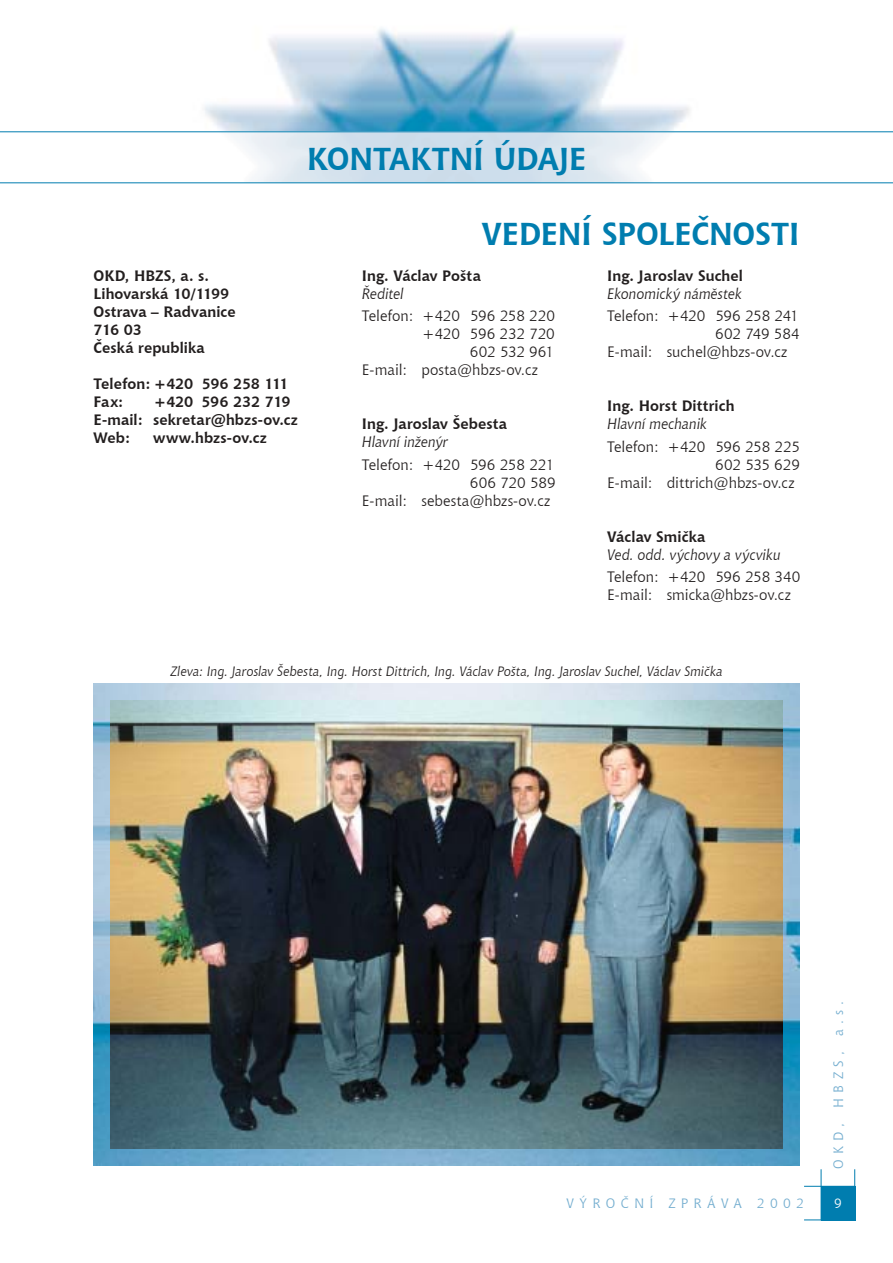
<style>
.page{position:relative;width:893px;height:1263px;background:#fff}
.page>*{position:absolute;margin:0;border:0;box-sizing:border-box;transform-origin:0 0}
.t1{font:700 31.5px "Chianti BT";letter-spacing:-.01em;color:#007daf}
.t2{font:15px/18px "Chianti BT";letter-spacing:-.005em;color:#231f1f}
.t3{font:700 15px/18px "Chianti BT";color:#231f1f}
.t4{font:italic 15px/18px "Chianti BT";color:#231f1f}
.t5{font:italic 13.5px "Chianti BT";color:#231f1f}
.t6{font:13.5px "Chianti BT";letter-spacing:.4em;color:#73adcf}
.t7{font:13.5px "Chianti BT";color:#fff}
.s1{font-style:inherit}
.s2{font-weight:400;font-style:italic}
.s3{font-weight:700;font-style:normal}
</style>
<div class="page">
<img style="left:204px;top:28px;width:486px;height:103px">
<hr style="left:0;top:182px;width:892px;height:1px;background:#007daf">
<hr style="left:0;top:131px;width:892px;height:1px;background:#007daf">
<div style="left:821px;top:1186px;width:34px;height:34px;background:#007daf"></div>
<hr style="left:854px;top:1169px;width:1px;height:51px;background:#007daf">
<hr style="left:804px;top:1220px;width:51px;height:1px;background:#007daf">
<hr style="left:820px;top:1169px;width:1px;height:51px;background:#007daf">
<hr style="left:804px;top:1186px;width:51px;height:1px;background:#007daf">
<img style="left:94px;top:684px;width:705px;height:481px">
<img style="left:111px;top:701px;width:671px;height:447px">
<h1 class="t1" style="left:307px;top:137px;width:281px">KONTAKTNÕ ⁄DAJE</h1>
<p class="t3" style="left:94px;top:266px;width:144px">OKD, HBZS, a. s.<br>Lihovarsk· 10/1199<br>Ostrava ñ Radvanice<br>716 03<br><span class="s1">Č</span>esk· republika</p>
<p class="t3" style="left:94px;top:374px;width:196px">Telefon: +420 596 258 111<br>Fax:</p>
<p class="t3" style="left:94px;top:392px;width:206px;text-indent:60px">+420 596 232 719<br>E-mail: sekretar@hbzs-ov.cz<br>Web:</p>
<p class="t3" style="left:153px;top:428px;width:115px">www.hbzs-ov.cz</p>
<h1 class="t1" style="left:481px;top:212px;width:319px">VEDENÕ SPOLE<span class="s1">Č</span>NOSTI</h1>
<p class="t3" style="left:362px;top:266px;width:121px">Ing. V·clav Poöta<br><span class="s2">Ř</span><span class="s2">editel</span></p>
<p class="t2" style="left:362px;top:307px;width:195px">Telefon: +420 596 258 220</p>
<p class="t2" style="left:421px;top:325px;width:135px">+420 596 232 720</p>
<p class="t2" style="left:470px;top:343px;width:86px">602 532 961</p>
<p class="t2" style="left:362px;top:361px;width:177px">E-mail: posta@hbzs-ov.cz</p>
<p class="t3" style="left:362px;top:414px;width:147px">Ing. Jaroslav äebesta</p>
<p class="t4" style="left:362px;top:433px;width:87px">HlavnÌ inûen˝r</p>
<p class="t2" style="left:362px;top:455px;width:194px">Telefon: +420 596 258 221</p>
<p class="t2" style="left:470px;top:473px;width:87px">606 720 589</p>
<p class="t2" style="left:362px;top:491px;width:190px">E-mail: sebesta@hbzs-ov.cz</p>
<p class="t3" style="left:607px;top:266px;width:137px">Ing. Jaroslav Suchel<br><span class="s2">Ekonomick˝ n·m</span><span class="s2">ě</span><span class="s2">stek</span></p>
<p class="t2" style="left:607px;top:307px;width:193px">Telefon: +420 596 258 241</p>
<p class="t2" style="left:715px;top:325px;width:86px">602 749 584</p>
<p class="t2" style="left:607px;top:343px;width:181px">E-mail: suchel@hbzs-ov.cz</p>
<p class="t3" style="left:607px;top:396px;width:129px">Ing. Horst Dittrich</p>
<p class="t4" style="left:607px;top:415px;width:101px">HlavnÌ mechanik</p>
<p class="t2" style="left:607px;top:437px;width:194px">Telefon: +420 596 258 225</p>
<p class="t2" style="left:715px;top:455px;width:86px">602 535 629</p>
<p class="t2" style="left:607px;top:473px;width:189px">E-mail: dittrich@hbzs-ov.cz</p>
<p class="t4" style="left:607px;top:527px;width:175px"><span class="s3">V·clav Smi</span><span class="s3">č</span><span class="s3">ka<br></span>Ved. odd. v˝chovy a v˝cviku</p>
<p class="t2" style="left:607px;top:567px;width:195px">Telefon: +420 596 258 340<br>E-mail: smicka@hbzs-ov.cz</p>
<p class="t5" style="left:170px;top:662px;width:554px">Zleva: Ing. Jaroslav äebesta, Ing. Horst Dittrich, Ing. V·clav Poöta, Ing. Jaroslav Suchel, V·clav Smi<span class="s1">č</span>ka</p>
<p class="t6" style="left:566px;top:1195px;width:239px">V›RO<span class="s1">Č</span>NÕ ZPR£VA 2002</p>
<p class="t6" style="left:829px;top:1169px;width:170px;rotate:-90deg">OKD, HBZS, a.s.</p>
<p class="t7" style="left:834px;top:1195px;width:9px">9</p>
</div>
